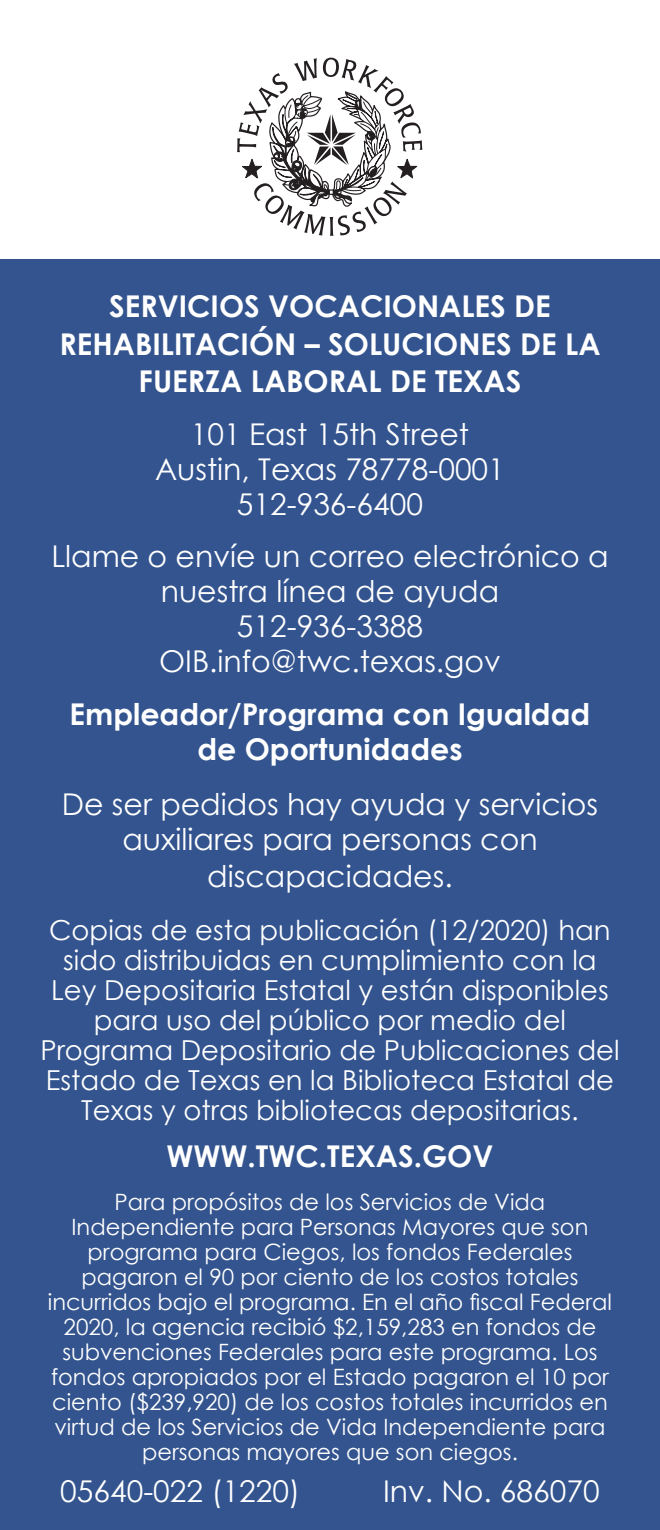
<style>
.page{position:relative;width:660px;height:1530px;background:#fff}
.page>*{position:absolute;margin:0;border:0;box-sizing:border-box;transform-origin:0 0}
.t1{font:30px/35px "Century Gothic";color:#fff;text-align:center}
.t2{font:700 30px/37.5px "Century Gothic";color:#fff;text-align:center}
.t3{font:27.5px/30px "Century Gothic";color:#fff;text-align:center}
.t4{font:22.5px/25px "Century Gothic";color:#fff;text-align:center}
</style>
<div class="page">
<div style="left:0;top:259px;width:660px;height:1271px;background:#33548e"></div>
<svg style="left:237px;top:58px;width:185px;height:178px"></svg>
<h1 class="t2" style="left:59px;top:286px;width:543px">SERVICIOS VOCACIONALES DE<br>REHABILITACIÓN – SOLUCIONES DE LA<br>FUERZA LABORAL DE TEXAS</h1>
<h1 class="t1" style="left:155px;top:416px;width:351px">101 East 15th Street<br>Austin, Texas 78778-0001<br>512-936-6400</h1>
<h1 class="t1" style="left:51px;top:538px;width:559px">Llame o envíe un correo electrónico a nuestra línea de ayuda<br>512-936-3388<br>OIB.info@twc.texas.gov</h1>
<h1 class="t2" style="left:70px;top:695px;width:522px;line-height:35px">Empleador/Programa con Igualdad de Oportunidades</h1>
<h1 class="t1" style="left:62px;top:785px;width:538px;line-height:36.2px">De ser pedidos hay ayuda y servicios auxiliares para personas con discapacidades.</h1>
<p class="t3" style="left:40px;top:914px;width:581px">Copias de esta publicación (12/2020) han sido distribuidas en cumplimiento con la Ley Depositaria Estatal y están disponibles para uso del público por medio del Programa Depositario de Publicaciones del Estado de Texas en la Biblioteca Estatal de Texas y otras bibliotecas depositarias.</p>
<h1 class="t2" style="left:167px;top:1136px;width:328px">WWW.TWC.TEXAS.GOV</h1>
<p class="t4" style="left:48px;top:1189px;width:566px">Para propósitos de los Servicios de Vida Independiente para Personas Mayores que son programa para Ciegos, los fondos Federales pagaron el 90 por ciento de los costos totales incurridos bajo el programa. En el año fiscal Federal 2020, la agencia recibió $2,159,283 en fondos de subvenciones Federales para este programa. Los fondos apropiados por el Estado pagaron el 10 por ciento ($239,920) de los costos totales incurridos en virtud de los Servicios de Vida Independiente para personas mayores que son ciegos.</p>
<h1 class="t1" style="left:60px;top:1473px;width:241px">05640-022 (1220)</h1>
<h1 class="t1" style="left:383px;top:1473px;width:218px">Inv. No. 686070</h1>
</div>
